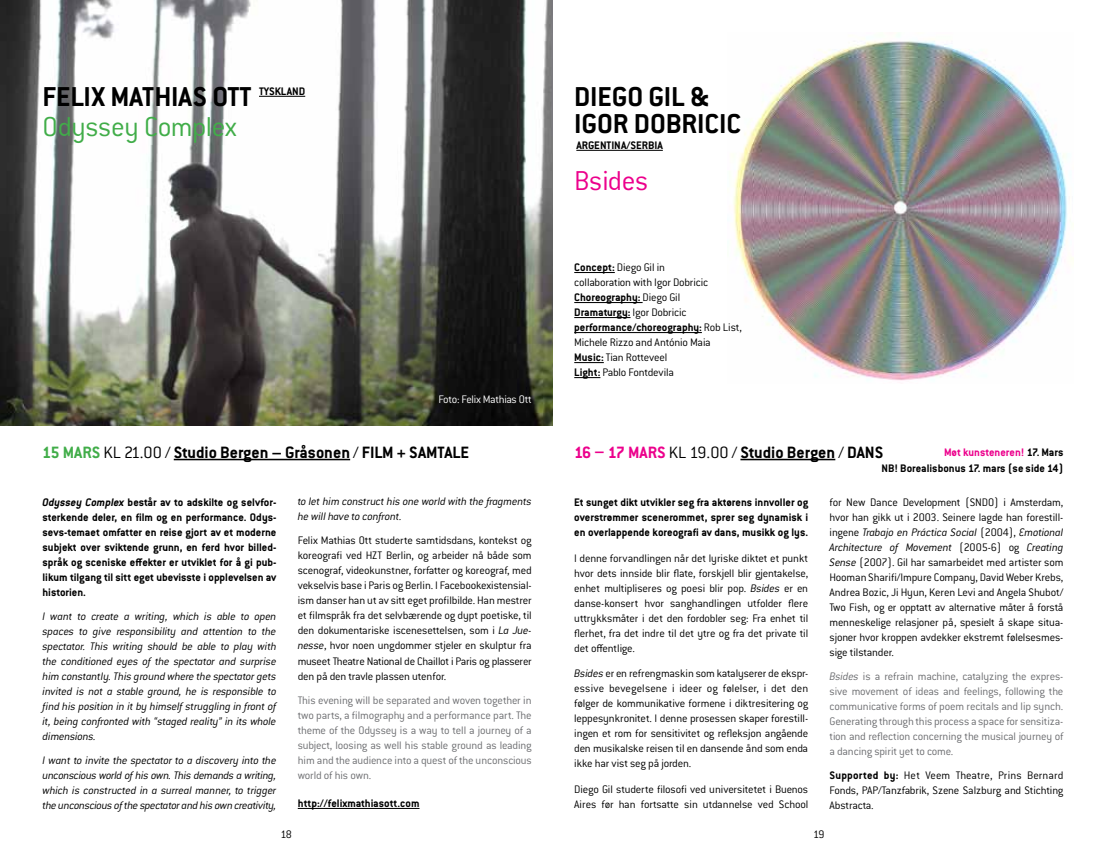
<style>
.page{position:relative;width:1106px;height:851px;background:#fff}
.page>*{position:absolute;margin:0;border:0;box-sizing:border-box;transform-origin:0 0}
.t1{font:700 30px/27px "Conduit ITC Pro";letter-spacing:-.005em;color:#000}
.t2{font:300 30px "Conduit ITC Pro";letter-spacing:-.015em;color:#41ad49}
.t3{font:300 30px "Conduit ITC Pro";letter-spacing:-.015em;color:#ec008c}
.t4{font:700 18px "Conduit ITC Pro";color:#000}
.t5{font:700 18px "Conduit ITC Pro";color:#ec008c}
.t6{font:700 18px "Conduit ITC Pro";color:#41ad49}
.t7{font:300 12px/15px "Conduit ITC Pro";letter-spacing:-.015em;color:#000;text-align:justify}
.t8{font:italic 300 12px/15px "Conduit ITC Std";letter-spacing:-.015em;color:#000;text-align:justify}
.t9{font:700 12px/15px "Conduit ITC Pro";color:#000;text-align:justify}
.t10{font:300 12px/15px "Conduit ITC Pro";letter-spacing:-.015em;color:#6d6e71;text-align:justify}
.t11{font:300 12px "Conduit ITC Pro";letter-spacing:-.03em;color:#fff}
.s1{font-weight:700}
.s2{font-weight:300}
.s3{color:#ec008c}
.s4{font-family:"Conduit ITC Std";font-style:italic}
.s5{font-family:"Conduit ITC Pro";font-style:normal}
</style>
<div class="page">
<hr style="left:298px;top:807px;width:121px;height:1px;background:#000">
<img style="left:0;top:0;width:553px;height:425px">
<img style="left:733px;top:34px;width:340px;height:347px">
<hr style="left:259px;top:96px;width:46px;height:1px;background:#000">
<hr style="left:576px;top:150px;width:87px;height:1px;background:#000">
<hr style="left:174px;top:458px;width:176px;height:2px;background:#000">
<hr style="left:740px;top:458px;width:95px;height:2px;background:#000">
<hr style="left:574px;top:272px;width:41px;height:1px;background:#000">
<hr style="left:574px;top:302px;width:68px;height:1px;background:#000">
<hr style="left:574px;top:317px;width:56px;height:1px;background:#000">
<hr style="left:574px;top:332px;width:128px;height:1px;background:#000">
<hr style="left:574px;top:362px;width:30px;height:1px;background:#000">
<svg style="left:574px;top:377px;width:26px;height:1px"></svg>
<h1 class="t1" style="left:43px;top:83px;width:101px">Felix Mathias</h1>
<h1 class="t1" style="left:212px;top:83px;width:28px">Ott</h1>
<p class="t9" style="left:259px;top:84px;width:48px">TYSKLAND</p>
<h1 class="t2" style="left:43px;top:110px;width:196px">Odyssey Complex</h1>
<p class="t11" style="left:438px;top:393px;width:95px">Foto: Felix Mathias Ott</p>
<h1 class="t1" style="left:574px;top:83px;width:136px;text-indent:74px">Gil &amp;<br>Igor Dobricic</h1>
<p class="t9" style="left:576px;top:138px;width:12px">Argentina</p>
<p class="t9" style="left:626px;top:138px;width:16px">/Serbia</p>
<h1 class="t3" style="left:574px;top:164px;width:76px">Bsides</h1>
<h1 class="t1" style="left:574px;top:83px;width:30px">Diego</h1>
<p class="t7" style="left:574px;top:260px;width:169px;text-align:left"><span class="s1">Concept:</span> Diego Gil in<br>collaboration with Igor Dobricic<br><span class="s1">Choreography:</span> Diego Gil<br><span class="s1">Dramaturgy:</span> Igor Dobricic <span class="s1">performance/choreography:</span> Rob List,<br>Michele Rizzo and António Maia<br><span class="s1">Music:</span> Tian Rotteveel<br><span class="s1">Light:</span> Pablo Fontdevila</p>
<h2 class="t6" style="left:42px;top:441px;width:31px">15 mars</h2>
<h2 class="t4" style="left:103px;top:441px;width:367px"><span class="s2">KL 21.00 /</span> Studio Bergen – Gråsonen <span class="s2">/</span> FILM + SAMTALE</h2>
<h2 class="t5" style="left:574px;top:441px;width:64px">16 – 17 mars</h2>
<h2 class="t4" style="left:668px;top:441px;width:216px"><span class="s2">KL 19.00 /</span> Studio Bergen <span class="s2">/</span> DANS</h2>
<p class="t9" style="left:881px;top:445px;width:183px;text-align:right"><span class="s3">Møt kunsteneren!</span> 17. Mars<br>NB! Borealisbonus 17. mars (se side 14)</p>
<p class="t9" style="left:43px;top:495px;width:235px"><span class="s4">Odyssey Complex</span> består av to adskilte og selvfor&shy;sterkende deler, en film og en performance. Odys&shy;sevs-temaet omfatter en reise gjort av et moderne subjekt over sviktende grunn, en ferd hvor billed&shy;språk og sceniske effekter er utviklet for å gi pub&shy;likum tilgang til sitt eget ubevisste i opplevelsen av historien.</p>
<p class="t8" style="left:43px;top:608px;width:235px">I want to create a writing, which is able to open spaces to give responsibility and attention to the spectator. This writing should be able to play with the conditioned eyes of the spectator and surprise him constantly. This ground where the spectator gets invited is not a stable ground, he is responsible to find his position in it by himself struggling in front of it, being confronted with “staged reality” in its whole dimensions.</p>
<p class="t8" style="left:43px;top:752px;width:235px">I want to invite the spectator to a discovery into the unconscious world of his own. This demands a writing, which is constructed in a surreal manner, to trigger the unconscious of the spectator and his own creativity,</p>
<p class="t8" style="left:298px;top:493px;width:235px">to let him construct his one world with the fragments he will have to confront.</p>
<p class="t7" style="left:298px;top:533px;width:235px">Felix Mathias Ott studerte samtidsdans, kontekst og koreografi ved HZT Berlin, og arbeider nå både som scenograf, videokunstner, forfatter og koreograf, med vekselvis base i Paris og Berlin. I Facebookexistensial&shy;ism danser han ut av sitt eget profilbilde. Han mestrer et filmspråk fra det selvbærende og dypt poetiske, til den dokumentariske iscenesettelsen, som i <span class="s4">La Jue&shy;nesse</span>, hvor noen ungdommer stjeler en skulptur fra museet Theatre National de Chaillot i Paris og plasserer den på den travle plassen utenfor.</p>
<p class="t10" style="left:298px;top:692px;width:235px">This evening will be separated and woven together in two parts, a filmography and a performance part. The theme of the Odyssey is a way to tell a journey of a subject, loosing as well his stable ground as leading him and the audience into a quest of the unconscious world of his own.</p>
<p class="t9" style="left:298px;top:795px;width:123px">http://felixmathiasott.com</p>
<p class="t9" style="left:574px;top:495px;width:235px">Et sunget dikt utvikler seg fra aktørens innvoller og overstrømmer scenerommet, sprer seg dynamisk i en overlappende koreografi av dans, musikk og lys.</p>
<p class="t7" style="left:574px;top:550px;width:235px">I denne forvandlingen når det lyriske diktet et punkt hvor dets innside blir flate, forskjell blir gjentakelse, enhet multipliseres og poesi blir pop. <span class="s4">Bsides</span> er en danse-konsert hvor sanghandlingen utfolder flere uttrykksmåter i det den fordobler seg: Fra enhet til flerhet, fra det indre til det ytre og fra det private til det offentlige.</p>
<p class="t7" style="left:574px;top:666px;width:235px"><span class="s4">Bsides</span> er en refrengmaskin som katalyserer de ekspr&shy;essive bevegelsene i ideer og følelser, i det den følger de kommunikative formene i diktresitering og leppesynkronitet. I denne prosessen skaper forestill&shy;ingen et rom for sensitivitet og refleksjon angående den musikalske reisen til en dansende ånd som enda ikke har vist seg på jorden.</p>
<p class="t7" style="left:574px;top:781px;width:235px">Diego Gil studerte filosofi ved universitetet i Buenos<br>Aires før han fortsatte sin utdannelse ved School</p>
<p class="t7" style="left:829px;top:495px;width:235px">for New Dance Development (SNDO) i Amsterdam, hvor han gikk ut i 2003. Seinere lagde han forestill-</p>
<p class="t8" style="left:829px;top:524px;width:235px"><span class="s5">ingene</span> Trabajo en Práctica Social <span class="s5">(2004),</span> Emotional<br>Architecture of Movement <span class="s5">(2005-6) og</span> Creating</p>
<p class="t7" style="left:829px;top:555px;width:235px"><span class="s4">Sense</span> (2007). Gil har samarbeidet med artister som Hooman Sharifi/Impure Company, David Weber Krebs, Andrea Bozic, Ji Hyun, Keren Levi and Angela Shubot/ Two Fish, og er opptatt av alternative måter å forstå menneskelige relasjoner på, spesielt å skape situa&shy;sjoner hvor kroppen avdekker ekstremt følelsesmes&shy;sige tilstander.</p>
<p class="t10" style="left:829px;top:669px;width:235px"><span class="s4">Bsides</span> is a refrain machine, catalyzing the expres&shy;sive movement of ideas and feelings, following the communicative forms of poem recitals and lip synch.<br>Generating through this process a space for sensitiza&shy;tion and reflection concerning the musical journey of a dancing spirit yet to come.</p>
<p class="t7" style="left:829px;top:768px;width:235px"><span class="s1">Supported by:</span> Het Veem Theatre, Prins Bernard Fonds, PAP/Tanzfabrik, Szene Salzburg and Stichting Abstracta.</p>
<p class="t7" style="left:280px;top:826px;width:13px">18</p>
<p class="t7" style="left:813px;top:826px;width:13px">19</p>
</div>
